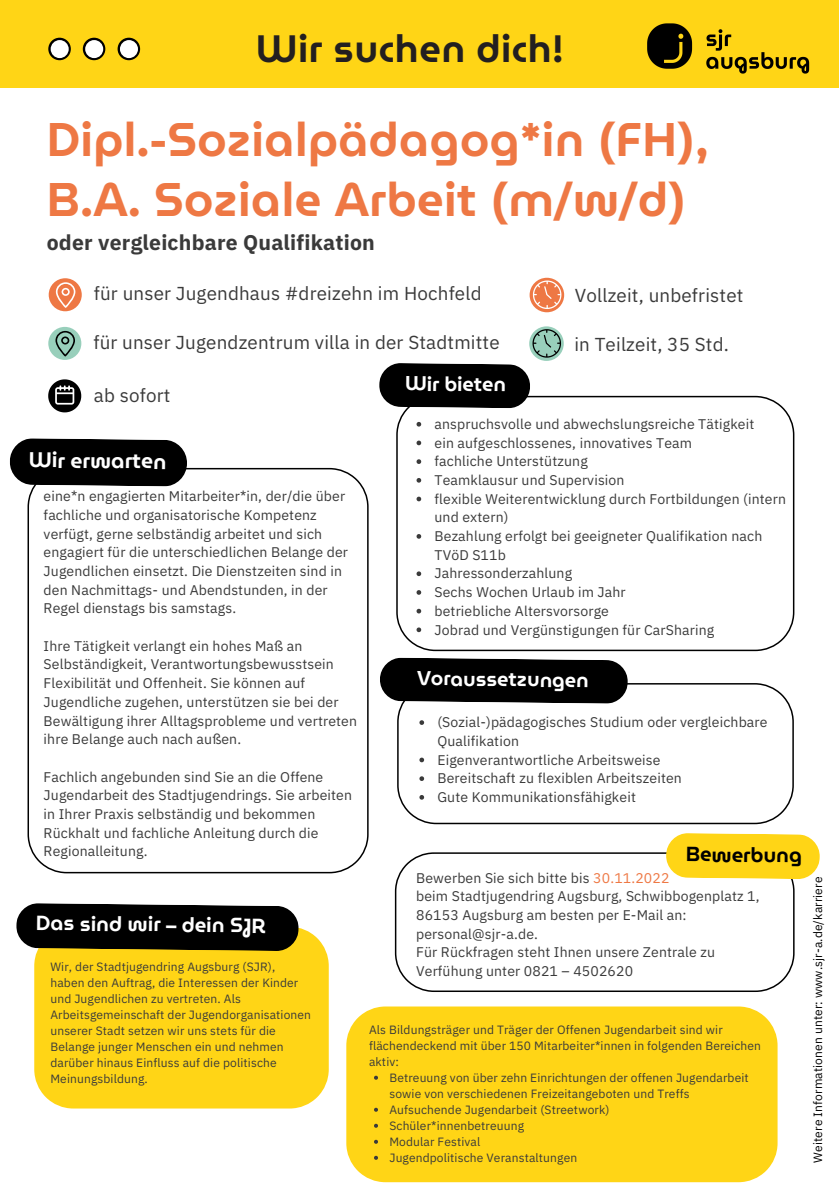
<style>
.page{position:relative;width:839px;height:1191px;background:#fff}
.page>*{position:absolute;margin:0;border:0;box-sizing:border-box;transform-origin:0 0}
.t1{font:600 47.2px/60px "Museo Moderno";letter-spacing:.01em;color:#ee7844}
.t2{font:600 38.2px "Museo Moderno";letter-spacing:.015em;color:#231f20}
.t3{font:700 21.2px "IBM Plex Sans";letter-spacing:.01em;color:#3a3a3a}
.t4{font:600 21.2px "Museo Moderno";color:#fff}
.t5{font:600 20.4px "Museo Moderno";color:#fff}
.t6{font:600 20.4px "Museo Moderno";color:#000}
.t7{font:600 20px "Museo Moderno";color:#fff}
.t8{font:18.8px "IBM Plex Sans";letter-spacing:.01em;color:#3a3a3a}
.t9{font:14px/18.6px "IBM Plex Sans";letter-spacing:.01em;color:#3a3a3a}
.t10{font:12px/16px "IBM Plex Sans";letter-spacing:.01em;color:#3a3a3a}
.t11{font:12px "IBM Plex Sans";letter-spacing:.01em;color:#000}
.s1{color:#ee7844}
</style>
<div class="page">
<div style="left:0;top:0;width:838px;height:88px;background:#ffd516"></div>
<svg style="left:118px;top:38px;width:22px;height:22px"></svg>
<div style="left:120px;top:40px;width:18px;height:18px;background:#fff;border-radius:50%"></div>
<svg style="left:83px;top:38px;width:22px;height:22px"></svg>
<div style="left:85px;top:40px;width:18px;height:18px;background:#fff;border-radius:50%"></div>
<svg style="left:48px;top:38px;width:23px;height:22px"></svg>
<div style="left:51px;top:40px;width:18px;height:18px;background:#fff;border-radius:50%"></div>
<img style="left:647px;top:23px;width:163px;height:51px">
<svg style="left:529px;top:278px;width:35px;height:34px"></svg>
<svg style="left:533px;top:281px;width:28px;height:28px"></svg>
<div style="left:49px;top:278px;width:33px;height:33px;background:#ee7844;border-radius:50%"></div>
<svg style="left:56px;top:282px;width:19px;height:26px"></svg>
<svg style="left:48px;top:379px;width:33px;height:33px"></svg>
<svg style="left:396px;top:396px;width:398px;height:255px"></svg>
<div style="left:34px;top:928px;width:295px;height:181px;background:#ffd516"></div>
<svg style="left:16px;top:903px;width:283px;height:48px;background:#191811"></svg>
<div style="left:346px;top:1007px;width:431px;height:175px;background:#ffd516"></div>
<svg style="left:416px;top:422px;width:5px;height:5px"></svg>
<svg style="left:416px;top:441px;width:5px;height:4px"></svg>
<svg style="left:416px;top:459px;width:5px;height:5px"></svg>
<svg style="left:416px;top:478px;width:5px;height:5px"></svg>
<svg style="left:416px;top:497px;width:5px;height:4px"></svg>
<svg style="left:416px;top:534px;width:5px;height:5px"></svg>
<svg style="left:416px;top:571px;width:5px;height:5px"></svg>
<svg style="left:416px;top:590px;width:5px;height:5px"></svg>
<svg style="left:416px;top:609px;width:5px;height:4px"></svg>
<svg style="left:416px;top:627px;width:5px;height:5px"></svg>
<svg style="left:374px;top:1076px;width:4px;height:4px"></svg>
<svg style="left:374px;top:1108px;width:4px;height:4px"></svg>
<svg style="left:374px;top:1124px;width:4px;height:4px"></svg>
<svg style="left:374px;top:1140px;width:4px;height:4px"></svg>
<svg style="left:374px;top:1156px;width:4px;height:4px"></svg>
<svg style="left:28px;top:468px;width:340px;height:405px"></svg>
<svg style="left:10px;top:438px;width:177px;height:49px;background:#1b1b1b"></svg>
<svg style="left:395px;top:852px;width:399px;height:140px"></svg>
<svg style="left:665px;top:833px;width:155px;height:46px;background:#fed92d"></svg>
<svg style="left:397px;top:683px;width:396px;height:141px"></svg>
<svg style="left:419px;top:720px;width:5px;height:5px"></svg>
<svg style="left:419px;top:758px;width:5px;height:4px"></svg>
<svg style="left:419px;top:776px;width:5px;height:5px"></svg>
<svg style="left:419px;top:795px;width:5px;height:5px"></svg>
<svg style="left:380px;top:657px;width:248px;height:47px;background:#1d1d1d"></svg>
<div style="left:529px;top:326px;width:34px;height:35px;background:#98cfbb;border-radius:50%"></div>
<svg style="left:379px;top:329px;width:182px;height:79px"></svg>
<div style="left:48px;top:327px;width:33px;height:33px;background:#98cfbb;border-radius:50%"></div>
<svg style="left:55px;top:331px;width:20px;height:25px"></svg>
<h2 class="t2" style="left:256px;top:18px;width:308px">Wir suchen dich!</h2>
<h1 class="t1" style="left:47px;top:109px;width:663px">Dipl.-Sozialpädagog*in (FH),<br>B.A. Soziale Arbeit (m/w/d)</h1>
<h3 class="t3" style="left:47px;top:228px;width:329px">oder vergleichbare Qualifikation</h3>
<h3 class="t8" style="left:94px;top:281px;width:389px">für unser Jugendhaus #dreizehn im Hochfeld</h3>
<h3 class="t8" style="left:574px;top:283px;width:170px">Vollzeit, unbefristet</h3>
<h3 class="t8" style="left:93px;top:329px;width:408px">für unser Jugendzentrum villa in der Stadtmitte</h3>
<h3 class="t8" style="left:574px;top:331px;width:156px">in Teilzeit, 35 Std.</h3>
<h3 class="t8" style="left:94px;top:383px;width:78px">ab sofort</h3>
<h3 class="t4" style="left:29px;top:443px;width:139px;rotate:1deg">Wir erwarten</h3>
<p class="t9" style="left:44px;top:487px;width:306px">eine*n engagierten Mitarbeiter*in, der/die über fachliche und organisatorische Kompetenz verfügt, gerne selbständig arbeitet und sich engagiert für die unterschiedlichen Belange der Jugendlichen einsetzt. Die Dienstzeiten sind in den Nachmittags- und Abendstunden, in der Regel dienstags bis samstags.</p>
<p class="t9" style="left:44px;top:636px;width:315px">Ihre Tätigkeit verlangt ein hohes Maß an Selbständigkeit, Verantwortungsbewusstsein Flexibilität und Offenheit. Sie können auf Jugendliche zugehen, unterstützen sie bei der Bewältigung ihrer Alltagsprobleme und vertreten ihre Belange auch nach außen.</p>
<p class="t9" style="left:44px;top:767px;width:310px">Fachlich angebunden sind Sie an die Offene Jugendarbeit des Stadtjugendrings. Sie arbeiten in Ihrer Praxis selbständig und bekommen Rückhalt und fachliche Anleitung durch die Regionalleitung.</p>
<h3 class="t5" style="left:36px;top:906px;width:231px;rotate:1deg">Das sind wir – dein SJR</h3>
<p class="t10" style="left:50px;top:958px;width:262px">Wir, der Stadtjugendring Augsburg (SJR), haben den Auftrag, die Interessen der Kinder und Jugendlichen zu vertreten. Als Arbeitsgemeinschaft der Jugendorganisationen unserer Stadt setzen wir uns stets für die Belange junger Menschen ein und nehmen darüber hinaus Einfluss auf die politische Meinungsbildung.</p>
<h3 class="t7" style="left:405px;top:367px;width:102px;rotate:1deg">Wir bieten</h3>
<p class="t9" style="left:434px;top:414px;width:353px">anspruchsvolle und abwechslungsreiche Tätigkeit<br>ein aufgeschlossenes, innovatives Team<br>fachliche Unterstützung<br>Teamklausur und Supervision<br>flexible Weiterentwicklung durch Fortbildungen (intern und extern)<br>Bezahlung erfolgt bei geeigneter Qualifikation nach TVöD S11b<br>Jahressonderzahlung<br>Sechs Wochen Urlaub im Jahr<br>betriebliche Altersvorsorge<br>Jobrad und Vergünstigungen für CarSharing</p>
<h3 class="t7" style="left:417px;top:662px;width:173px;rotate:1deg">Voraussetzungen</h3>
<p class="t9" style="left:437px;top:713px;width:331px">(Sozial-)pädagogisches Studium oder vergleichbare Qualifikation<br>Eigenverantwortliche Arbeitsweise<br>Bereitschaft zu flexiblen Arbeitszeiten<br>Gute Kommunikationsfähigkeit</p>
<h3 class="t6" style="left:686px;top:838px;width:118px;rotate:1deg">Bewerbung</h3>
<p class="t9" style="left:416px;top:868px;width:345px">Bewerben Sie sich bitte bis <span class="s1">30.11.2022<br></span>beim Stadtjugendring Augsburg, Schwibbogenplatz 1, 86153 Augsburg am besten per E-Mail an: personal@sjr-a.de.<br>Für Rückfragen steht Ihnen unsere Zentrale zu Verfühung unter 0821 – 4502620</p>
<p class="t10" style="left:369px;top:1021px;width:393px">Als Bildungsträger und Träger der Offenen Jugendarbeit sind wir flächendeckend mit über 150 Mitarbeiter*innen in folgenden Bereichen aktiv:</p>
<p class="t10" style="left:389px;top:1069px;width:361px">Betreuung von über zehn Einrichtungen der offenen Jugendarbeit sowie von verschiedenen Freizeitangeboten und Treffs Aufsuchende Jugendarbeit (Streetwork)<br>Schüler*innenbetreuung<br>Modular Festival<br>Jugendpolitische Veranstaltungen</p>
<p class="t11" style="left:809px;top:1163px;width:287px;rotate:-90deg">Weitere Informationen unter: www.sjr-a.de/karriere</p>
</div>
